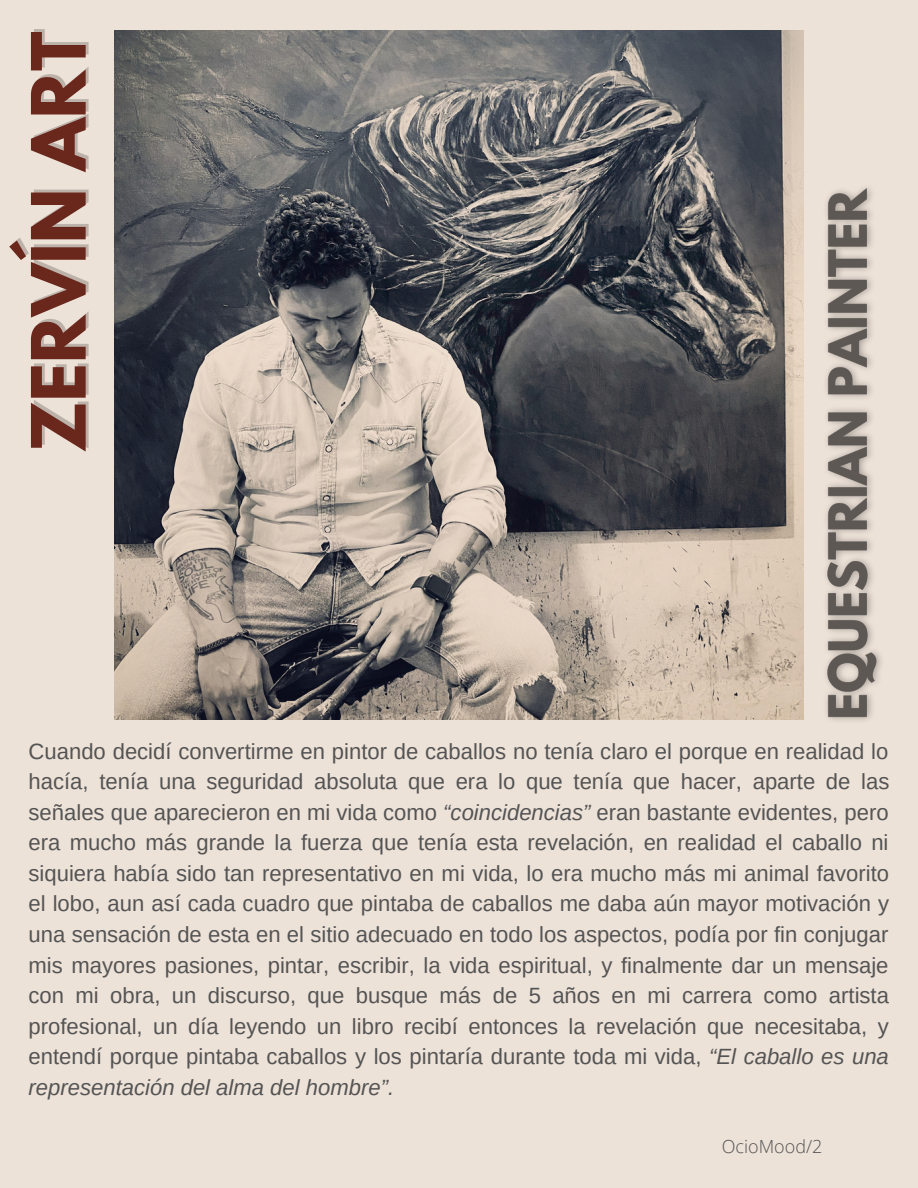
<style>
.page{position:relative;width:918px;height:1188px;background:#ede2d8}
.page>*{position:absolute;margin:0;border:0;box-sizing:border-box;transform-origin:0 0}
.t1{font:700 66.3px "League Spartan";color:#6a271c}
.t2{font:22.05px/30.6px "Arimo";color:#545454;text-align:justify}
.t3{font:300 18px "Open Sans";color:#545454}
.s1{font-style:italic}
</style>
<div class="page">
<img style="left:115px;top:30px;width:688px;height:690px">
<img style="left:826px;top:187px;width:56px;height:534px">
<p class="t1" style="left:26px;top:453px;width:423px;rotate:-90deg">ZERVÍN ART</p>
<p class="t2" style="left:29px;top:736px;width:862px">Cuando decidí convertirme en pintor de caballos no tenía claro el porque en realidad lo hacía, tenía una seguridad absoluta que era lo que tenía que hacer, aparte de las señales que aparecieron en mi vida como <span class="s1">“coincidencias”</span> eran bastante evidentes, pero era mucho más grande la fuerza que tenía esta revelación, en realidad el caballo ni siquiera había sido tan representativo en mi vida, lo era mucho más mi animal favorito el lobo, aun así cada cuadro que pintaba de caballos me daba aún mayor motivación y una sensación de esta en el sitio adecuado en todo los aspectos, podía por fin conjugar mis mayores pasiones, pintar, escribir, la vida espiritual, y finalmente dar un mensaje con mi obra, un discurso, que busque más de 5 años en mi carrera como artista profesional, un día leyendo un libro recibí entonces la revelación que necesitaba, y entendí porque pintaba caballos y los pintaría durante toda mi vida, <span class="s1">“El caballo es una representación del alma del hombre”.</span></p>
<p class="t3" style="left:722px;top:1134px;width:102px">OcioMood/2</p>
</div>
